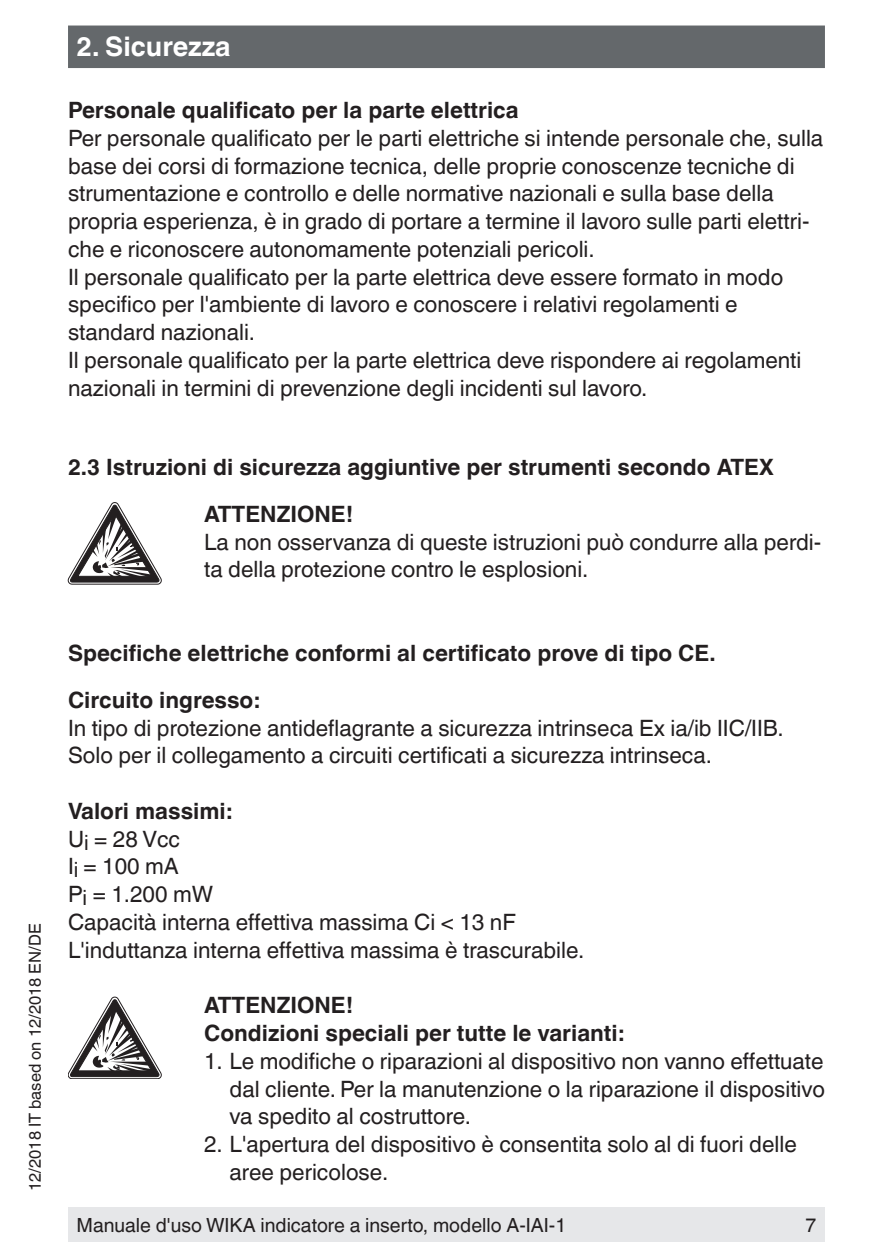
<style>
.page{position:relative;width:893px;height:1259px;background:#fff}
.page>*{position:absolute;margin:0;border:0;box-sizing:border-box;transform-origin:0 0}
.t1{font:700 27px "Helvetica World";color:#fff}
.t2{font:22.5px/27.6px "Helvetica World";color:#231f20}
.t3{font:700 22.5px/47.1px "Helvetica World";color:#231f20}
.t4{font:19.5px "Helvetica World";color:#231f20}
.t5{font:16.5px "Helvetica World";color:#231f20}
.s1{font-weight:700}
</style>
<div class="page">
<div style="left:68px;top:1208px;width:757px;height:34px;background:#e6e7e9"></div>
<div style="left:68px;top:26px;width:757px;height:42px;background:#64686b"></div>
<svg style="left:68px;top:502px;width:93px;height:82px"></svg>
<svg style="left:68px;top:997px;width:93px;height:81px"></svg>
<p class="t5" style="left:25px;top:1191px;width:269px;rotate:-90deg">12/2018 IT based on 12/2018 EN/DE</p>
<p class="t1" style="left:77px;top:31px;width:156px">2. Sicurezza</p>
<p class="t3" style="left:68px;top:87px;width:452px">Personale qualificato per la parte elettrica</p>
<p class="t2" style="left:68px;top:124px;width:757px">Per personale qualificato per le parti elettriche si intende personale che, sulla base dei corsi di formazione tecnica, delle proprie conoscenze tecniche di strumentazione e controllo e delle normative nazionali e sulla base della propria esperienza, è in grado di portare a termine il lavoro sulle parti elettri&shy;che e riconoscere autonomamente potenziali pericoli.<br>Il personale qualificato per la parte elettrica deve essere formato in modo specifico per l'ambiente di lavoro e conoscere i relativi regolamenti e standard nazionali.<br>Il personale qualificato per la parte elettrica deve rispondere ai regolamenti nazionali in termini di prevenzione degli incidenti sul lavoro.</p>
<p class="t3" style="left:204px;top:443px;width:571px;text-indent:-136px">2.3 Istruzioni di sicurezza aggiuntive per strumenti secondo ATEX<br>ATTENZIONE!</p>
<p class="t2" style="left:204px;top:528px;width:619px">La non osservanza di queste istruzioni può condurre alla perdi&shy;ta della protezione contro le esplosioni.</p>
<p class="t3" style="left:68px;top:629px;width:649px">Specifiche elettriche conformi al certificato prove di tipo CE.<br>Circuito ingresso:</p>
<p class="t2" style="left:68px;top:714px;width:717px">In tipo di protezione antideflagrante a sicurezza intrinseca Ex ia/ib IIC/IIB.<br>Solo per il collegamento a circuiti certificati a sicurezza intrinseca.</p>
<p class="t2" style="left:68px;top:797px;width:518px"><span class="s1">Valori massimi:<br></span>U<sub>i</sub> = 28 Vcc<br>I<sub>i</sub> = 100 mA<br>P<sub>i</sub> = 1.200 mW<br>Capacità interna effettiva massima Ci &lt; 13 nF<br>L'induttanza interna effettiva massima è trascurabile.</p>
<p class="t3" style="left:204px;top:991px;width:421px;line-height:27.6px">ATTENZIONE!<br>Condizioni speciali per tutte le varianti:</p>
<p class="t2" style="left:230px;top:1047px;width:597px;text-align:justify;text-indent:-26px">1. Le modifiche o riparazioni al dispositivo non vanno effettuate dal cliente. Per la manutenzione o la riparazione il dispositivo va spedito al costruttore.</p>
<p class="t2" style="left:230px;top:1130px;width:569px;text-indent:-26px">2. L'apertura del dispositivo è consentita solo al di fuori delle aree pericolose.</p>
<p class="t4" style="left:77px;top:1213px;width:491px">Manuale d'uso WIKA indicatore a inserto, modello A-IAI-1</p>
<p class="t4" style="left:806px;top:1213px;width:12px">7</p>
</div>
